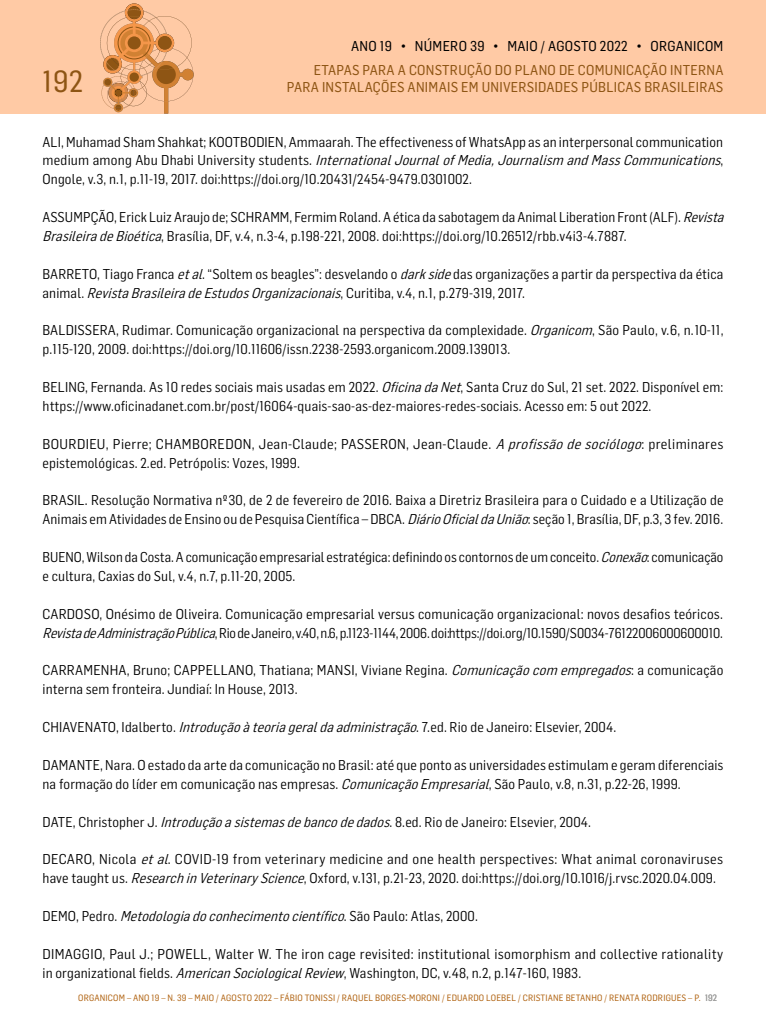
<style>
.page{position:relative;width:766px;height:1021px;background:#fff}
.page>*{position:absolute;margin:0;border:0;box-sizing:border-box;transform-origin:0 0}
.t1{font:30px "Flama Semicondensed Basic";color:#8e5514}
.t2{font:14px/18.9px "Flama Semicondensed";letter-spacing:.01em;color:#000}
.t3{font:14px/16.8px "Flama Semicondensed Basic";letter-spacing:.02em;color:#8e5514;text-align:right}
.t4{font:italic 14px "Flama Semicondensed";color:#000}
.t5{font:14px "Flama Semicondensed Basic";letter-spacing:.02em;color:#000}
.t6{font:9px "Flama Semicondensed Basic";letter-spacing:.02em;color:#b26616}
.s1{font-style:italic}
.s2{font-style:normal}
.s3{color:#9d9d9c}
</style>
<div class="page">
<div style="left:0;top:0;width:765px;height:113px;background:#ffcaa5"></div>
<svg style="left:100px;top:3px;width:93px;height:110px"></svg>
<div style="left:158px;top:36px;width:14px;height:14px;background:#8e5514;border-radius:50%"></div>
<div style="left:104px;top:79px;width:7px;height:7px;background:#8e5514;border-radius:3px"></div>
<div style="left:128px;top:36px;width:13px;height:13px;background:#8e5514;border-radius:50%"></div>
<div style="left:115px;top:89px;width:7px;height:7px;background:#8e5514;border-radius:3px"></div>
<div style="left:129px;top:72px;width:10px;height:10px;background:#8e5514;border-radius:5px"></div>
<h1 class="t1" style="left:43px;top:62px;width:42px">192</h1>
<p class="t5" style="left:351px;top:37px;width:373px">ANO 19 • NÚMERO 39 • MAIO / AGOSTO 2022 • ORGANICOM</p>
<p class="t3" style="left:287px;top:61px;width:438px">ETAPAS PARA A CONSTRUÇÃO DO PLANO DE COMUNICAÇÃO INTERNA<br>PARA INSTALAÇÕES ANIMAIS EM UNIVERSIDADES PÚBLICAS BRASILEIRAS</p>
<p class="t2" style="left:43px;top:131px;width:683px">ALI, Muhamad Sham Shahkat; KOOTBODIEN, Ammaarah. The effectiveness of WhatsApp as an interpersonal communication m e d i u m a m o n g A b u D h a b i U n i v e r s i t y s t u d e n t s . <span class="s1">InternationalJournalofMedia,Journalism andMassCommunications</span>,<br>Ongole, v. 3, n. 1, p. 11-19, 2017. doi: https://doi.org/10.20431/2454-9479.0301002.</p>
<p class="t2" style="left:43px;top:207px;width:686px">ASSUMPÇÃO, Erick Luiz Araujo de; SCHRAMM, Fermim Roland. A ética da sabotagem da Animal Liberation Front (ALF). <span class="s1">Revista<br>BrasileiradeBioética</span>, Brasília, DF, v. 4, n. 3-4, p. 198-221, 2008. doi: https://doi.org/10.26512/rbb.v4i3-4.7887.</p>
<p class="t2" style="left:43px;top:264px;width:682px">BARRETO, Tiago Franca <span class="s1">etal</span>. “Soltem os beagles”: desvelando o <span class="s1">darkside</span>das organizações a partir da perspectiva da ética a n i m a l . <span class="s1">RevistaBrasileiradeEstudosOrganizacionais</span>, C u r i t i b a , v . 4 , n . 1 , p . 2 7 9 - 3 1 9 , 2 0 1 7.</p>
<p class="t2" style="left:43px;top:320px;width:682px">BALDISSERA, Rudimar. Comunicação organizacional na perspectiva da complexidade. <span class="s1">Organicom</span>, São Paulo, v. 6, n. 10-11, p. 115-120, 2009. doi: https://doi.org/10.11606/issn.2238-2593.organicom.2009.139013.</p>
<p class="t2" style="left:43px;top:377px;width:682px">BELING, Fernanda. As 10 redes sociais mais usadas em 2022. <span class="s1">OficinadaNet</span>, Santa Cruz do Sul, 21 set. 2022. Disponível em: https://www.oficinadanet.com.br/post/16064-quais-sao-as-dez-maiores-redes-sociais. Acesso em: 5 out 2022.</p>
<p class="t2" style="left:43px;top:434px;width:682px">BOURDIEU, Pierre; CHAMBOREDON, Jean-Claude; PASSERON, Jean-Claude. <span class="s1">A profissãodesociólogo</span>: preliminares epistemológicas. 2. ed. Petrópolis: Vozes, 1999.</p>
<p class="t2" style="left:43px;top:490px;width:682px">BRASIL. Resolução Normativa nº 30, de 2 de fevereiro de 2016. Baixa a Diretriz Brasileira para o Cuidado e a Utilização de<br>Animais em Atividades de Ensino ou de Pesquisa Científica – DBCA. <span class="s1">DiárioOficialdaUnião</span>: seção 1, Brasília, DF, p. 3, 3 fev. 2016.</p>
<p class="t2" style="left:43px;top:547px;width:682px">BUENO, Wilson da Costa. A comunicação empresarial estratégica: definindo os contornos de um conceito. <span class="s1">Conexão</span>: comunicação e cultura, Caxias do Sul, v. 4, n. 7, p. 11-20, 2005.</p>
<p class="t2" style="left:43px;top:603px;width:681px">CARDOSO, Onésimo de Oliveira. Comunicação empresarial versus comunicação organizacional: novos desafios teóricos.<br><span class="s1">RevistadeAdministraçãoPública</span>, Rio de Janeiro, v. 40, n. 6, p. 1123-1144, 2006. doi: https://doi.org/10.1590/S0034-76122006000600010.</p>
<p class="t2" style="left:43px;top:660px;width:682px">CARRAMENHA, Bruno; CAPPELLANO, Thatiana; MANSI, Viviane Regina. <span class="s1">Comunicaçãocom empregados</span>: a comunicação interna sem fronteira. Jundiaí: In House, 2013.</p>
<p class="t2" style="left:43px;top:717px;width:575px">CHIAVENATO, Idalberto. <span class="s1">Introduçãoàteoriageraldaadministração</span>. 7. ed. Rio de Janeiro: Elsevier, 2004.</p>
<p class="t2" style="left:43px;top:754px;width:682px">DAMANTE, Nara. O estado da arte da comunicação no Brasil: até que ponto as universidades estimulam e geram diferenciais na formação do líder em comunicação nas empresas. <span class="s1">ComunicaçãoEmpresarial</span>, São Paulo, v. 8, n. 31, p. 22-26, 1999.</p>
<p class="t2" style="left:43px;top:811px;width:550px">DATE, Christopher J. <span class="s1">Introduçãoasistemasdebancodedados</span>. 8. ed. Rio de Janeiro: Elsevier, 2004.</p>
<p class="t2" style="left:43px;top:849px;width:682px">DECARO, Nicola <span class="s1">etal</span>. COVID-19 from veterinary medicine and one health perspectives: What animal coronaviruses have taught us. <span class="s1">ResearchinVeterinaryScience</span>, Oxford, v. 131, p. 21-23, 2020. doi: https://doi.org/10.1016/j.rvsc.2020.04.009.</p>
<p class="t4" style="left:43px;top:907px;width:436px"><span class="s2">D E M O , P e d r o .</span> Metodologiadoconhecimentocientífico<span class="s2">. S ã o P a u l o : A t l a s , 2 0 0 0 .</span></p>
<p class="t2" style="left:43px;top:943px;width:682px">DIMAGGIO, Paul J.; POWELL, Walter W. The iron cage revisited: institutional isomorphism and collective rationality in organizational fields. <span class="s1">AmericanSociologicalReview</span>, Washington, DC, v. 48, n. 2, p. 147-160, 1983.</p>
<p class="t6" style="left:78px;top:992px;width:237px">ORGANICOM – ANO 19 – N. 39 – MAIO / AGOSTO 2022 – FÁBIO TONISSI</p>
<p class="t6" style="left:337px;top:992px;width:45px">/ RAQUEL BORG</p>
<p class="t6" style="left:396px;top:992px;width:25px">ES-MORONI</p>
<p class="t6" style="left:442px;top:992px;width:276px">/ EDUARDO LOEBEL / CRISTIANE BETANHO / RENATA RODRIGUES – P. <span class="s3">192</span></p>
</div>
